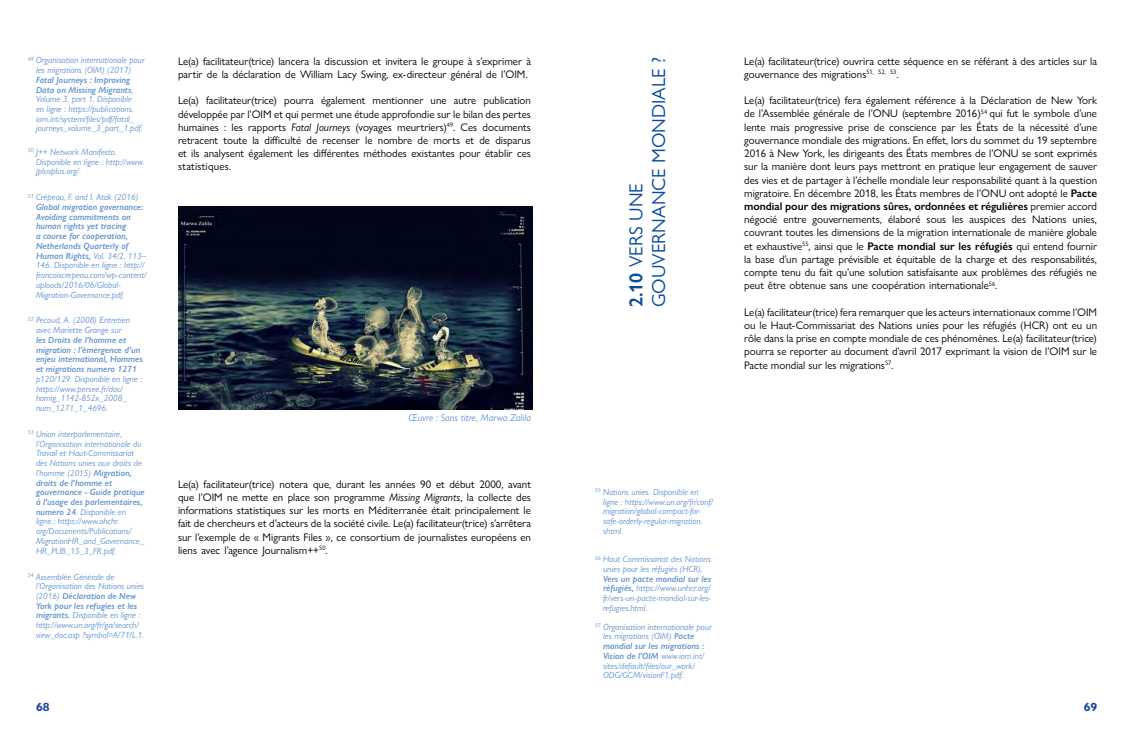
<style>
.page{position:relative;width:1134px;height:738px;background:#fff}
.page>*{position:absolute;margin:0;border:0;box-sizing:border-box;transform-origin:0 0}
.t1{font:19px/22.8px "Gill Sans Nova";color:#084c9a}
.t2{font:700 12px "Gill Sans Nova";color:#1f4ba0}
.t3{font:11px/13.2px "Gill Sans Nova";color:#000}
.t4{font:italic 10px "Gill Sans Nova";color:#6093cd}
.t5{font:italic 9px/9.7px "Gill Sans Nova";color:#6093cd}
.t6{font:italic 600 9px/9.7px "Gill Sans Nova";color:#6093cd}
.t7{font:italic 5.8px "Gill Sans Nova";color:#6093cd}
.s1{font-weight:600}
.s2{font-weight:400}
.s3{font-style:italic}
</style>
<div class="page">
<img style="left:178px;top:206px;width:355px;height:202px">
<p class="t7" style="left:28px;top:55px;width:8px">49</p>
<p class="t5" style="left:36px;top:55px;width:110px">Organisation internationale pour les migrations (OIM) (2017)</p>
<p class="t5" style="left:36px;top:75px;width:108px"><span class="s1">Fatal Journeys : Improving<br>Data on Missing Migrants</span>,<br>Volume 3, part 1. Disponible en ligne : https://publications. iom.int/system/files/pdf/fatal_ journeys_volume_3_part_1.pdf.</p>
<p class="t5" style="left:36px;top:147px;width:110px">J++ Network Manifesto.<br>Disponible en ligne : http://www. jplusplus.org/.</p>
<p class="t7" style="left:28px;top:147px;width:8px">50</p>
<p class="t7" style="left:28px;top:192px;width:8px">51</p>
<p class="t5" style="left:36px;top:192px;width:104px">Crépeau, F. and I. Atak (2016)</p>
<p class="t6" style="left:36px;top:202px;width:112px">Global migration governance:<br>Avoiding commitments on human rights yet tracing<br>a course for cooperation,<br>Netherlands Quarterly of<br>Human Rights, <span class="s2">Vol. 34/2, 113–<br>146. Disponible en ligne : http:// francoiscrepeau.com/wp-content/ uploads/2016/06/Global-<br>Migration-Governance.pdf.</span></p>
<p class="t5" style="left:36px;top:315px;width:95px">Pecoud, A. (2008) Entretien avec Mariette Grange sur</p>
<p class="t6" style="left:36px;top:334px;width:108px">les Droits de l’homme et migration : l’émergence d’un enjeu international, Hommes et migrations numero 1271</p>
<p class="t5" style="left:36px;top:373px;width:108px">p120/129. Disponible en ligne : https://www.persee.fr/doc/ homig_1142-852x_2008_ num_1271_1_4696.</p>
<p class="t5" style="left:36px;top:428px;width:110px">Union interparlementaire, l’Organisation internationale du<br>Travail et Haut-Commissariat des Nations unies aux droits de l’homme (2015) <span class="s1">Migration, droits de l’homme et gouvernance - Guide pratique à l’usage des parlementaires, numero 24</span>. Disponible en<br>ligne : https://www.ohchr. org/Documents/Publications/<br>MigrationHR_and_Governance_<br>HR_PUB_15_3_FR.pdf.</p>
<p class="t5" style="left:36px;top:571px;width:110px">Assemblée Générale de l’Organisation des Nations unies (2016) <span class="s1">Déclaration de New<br>York pour les refugies et les migrants.</span> Disponible en ligne : http://www.un.org/fr/ga/search/ view_doc.asp ?symbol=A/71/L.1.</p>
<p class="t7" style="left:28px;top:315px;width:8px">52</p>
<p class="t7" style="left:28px;top:428px;width:8px">53</p>
<p class="t7" style="left:28px;top:571px;width:8px">54</p>
<p class="t3" style="left:178px;top:54px;width:354px">Le(a) facilitateur(trice) lancera la discussion et invitera le groupe à s’exprimer à partir de la déclaration de William Lacy Swing, ex-directeur général de l’OIM .</p>
<p class="t3" style="left:178px;top:94px;width:354px;text-align:justify">Le(a) facilitateur(trice) pourra également mentionner une autre publication développée par l’OIM et qui permet une étude approfondie sur le bilan des pertes humaines : les rapports <span class="s3">Fatal Journeys</span> (voyages meurtriers)<sup>49</sup>. Ces documents retracent toute la difficulté de recenser le nombre de morts et de disparus et ils analysent également les différentes méthodes existantes pour établir ces statistiques.</p>
<p class="t4" style="left:409px;top:411px;width:124px">Œuvre : Sans titre, Marwa Zalila</p>
<p class="t3" style="left:178px;top:477px;width:354px;text-align:justify">Le(a) facilitateur(trice) notera que, durant les années 90 et début 2000, avant que l’OIM ne mette en place son programme <span class="s3">Missing Migrants</span>, la collecte des informations statistiques sur les morts en Méditerranée était principalement le fait de chercheurs et d’acteurs de la société civile. Le(a) facilitateur(trice) s’arrêtera sur l’exemple de « Migrants Files », ce consortium de journalistes européens en liens avec l’agence Journalism++<sup>50</sup>.</p>
<h1 class="t1" style="left:624px;top:307px;width:251px;rotate:-90deg"><span class="s1">2.10</span> Vers une gouvernance mondiale ?</h1>
<p class="t3" style="left:744px;top:54px;width:354px">Le(a) facilitateur(trice) ouvrira cette séquence en se référant à des articles sur la gouvernance des migrations<sup>51,</sup> <sup>52,</sup> <sup>53</sup>.</p>
<p class="t3" style="left:744px;top:94px;width:354px;text-align:justify">Le(a) facilitateur(trice) fera également référence à la Déclaration de New York de l’Assemblée générale de l’ON U (septembre 2016)<sup>54</sup> qui fut le symbole d’une lente mais progressive prise de conscience par les états de la nécessité d’une gouvernance mondiale des migrations. En effet, lors du sommet du 19 septembre 2016 à New York, les dirigeants des États membres de l’ON U se sont exprimés sur la manière dont leurs pays mettront en pratique leur engagement de sauver des vies et de partager à l’échelle mondiale leur responsabilité quant à la question migratoire. En décembre 2018, les États membres de l’ON U ont adopté le <span class="s1">Pacte mondial pour des migrations sûres, ordonnées et régulières</span> premier accord négocié entre gouvernements, élaboré sous les auspices des Nations unies, couvrant toutes les dimensions de la migration internationale de manière globale et exhaustive<sup>55</sup>, ainsi que le <span class="s1">Pacte mondial sur les réfugiés</span> qui entend fournir la base d’un partage prévisible et équitable de la charge et des responsabilités, compte tenu du fait qu’une solution satisfaisante aux problèmes des réfugiés ne peut être obtenue sans une coopération internationale<sup>56</sup>.</p>
<p class="t3" style="left:744px;top:305px;width:354px">Le(a) facilitateur(trice) fera remarquer que les acteurs internationaux comme l’OIM ou le Haut-Commissariat des Nations unies pour les réfugiés (HCR) ont eu un rôle dans la prise en compte mondiale de ces phénomènes. Le(a) facilitateur(trice) pourra se reporter au document d’avril 2017 exprimant la vision de l’OIM sur le Pacte mondial sur les migrations<sup>57</sup>.</p>
<p class="t7" style="left:595px;top:486px;width:8px">55</p>
<p class="t5" style="left:603px;top:486px;width:112px">Nations unies. Disponible en ligne : https://www.un.org/fr/conf/ migration/global-compact-for&shy;safe-orderly-regular-migration. shtml.</p>
<p class="t7" style="left:595px;top:553px;width:8px">56</p>
<p class="t5" style="left:603px;top:553px;width:109px">Haut Commissariat des Nations unies pour les réfugiés (HCR),</p>
<p class="t5" style="left:603px;top:573px;width:110px;text-align:justify"><span class="s1">Vers un pacte mondial sur les réfugiés,</span> https://www.unhcr.org/ fr/vers-un-pacte-mondial-sur-les&shy;refugies.html.</p>
<p class="t7" style="left:595px;top:621px;width:8px">57</p>
<p class="t5" style="left:603px;top:621px;width:110px">Organisation internationale pour les migrations (OIM) <span class="s1">Pacte mondial sur les migrations :<br>Vision de l’OIM</span> www.iom.int/ sites/default/files/our_work/<br>ODG/GCM/visionF1.pdf.</p>
<p class="t2" style="left:36px;top:698px;width:15px">68</p>
<p class="t2" style="left:1084px;top:698px;width:15px">69</p>
</div>
